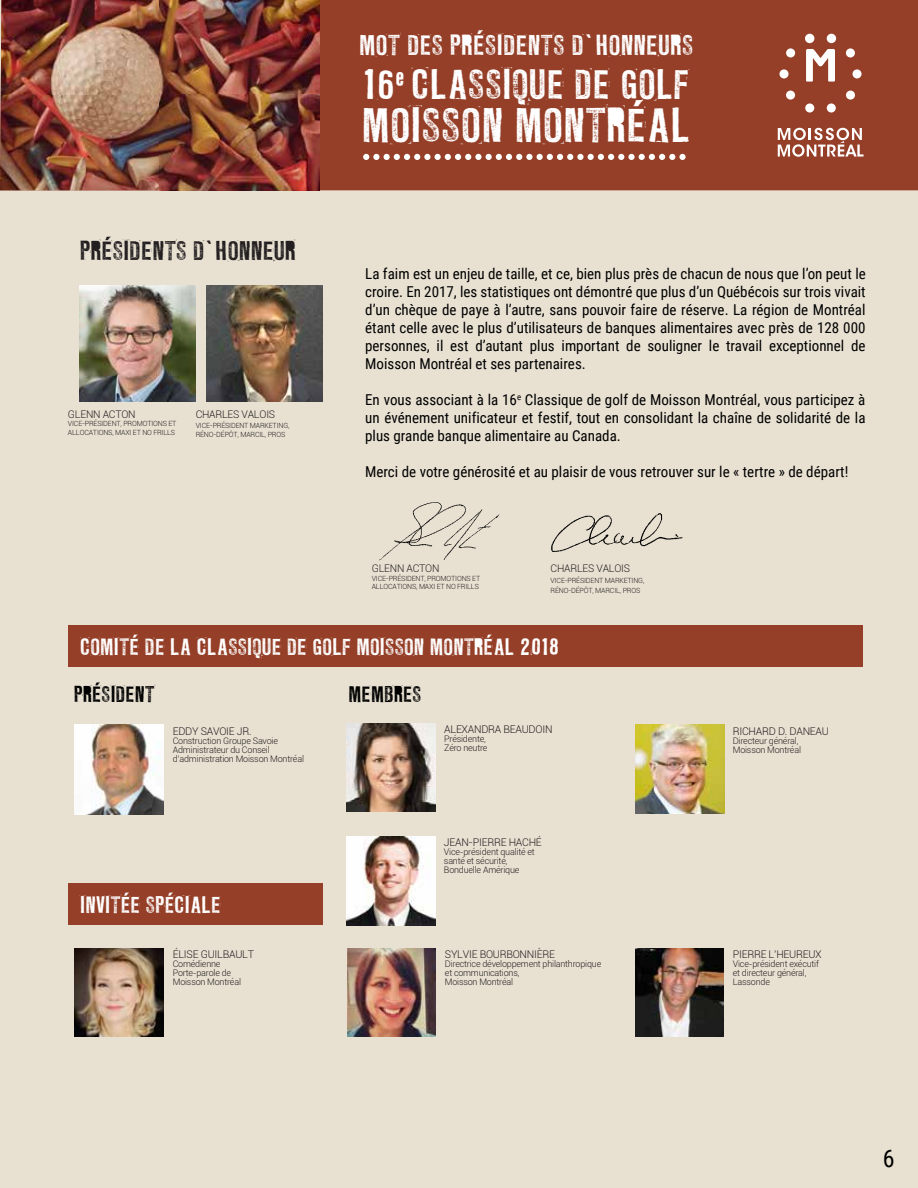
<style>
.page{position:relative;width:918px;height:1188px;background:#e8e1d2}
.page>*{position:absolute;margin:0;border:0;box-sizing:border-box;transform-origin:0 0}
.t1{font:43.2px "LL Rubber Grotesque";color:#fff}
.t2{font:37.5px "LL Rubber Grotesque";color:#fff}
.t3{font:25.5px "LL Rubber Grotesque";color:#fff}
.t4{font:24px "LL Rubber Grotesque";letter-spacing:-.005em;color:#231f20}
.t5{font:24px "Roboto Condensed";color:#000}
.t6{font:21px "LL Rubber Grotesque";letter-spacing:-.005em;color:#fff}
.t7{font:20.1px "LL Rubber Grotesque";letter-spacing:-.005em;color:#000}
.t8{font:15px/18px "Roboto Condensed";color:#000;text-align:justify}
.t9{font:300 10.65px "Roboto";letter-spacing:-.025em;color:#231f20}
.t10{font:300 10.5px "Roboto";letter-spacing:-.025em;color:#231f20}
.t11{font:300 9px/9px "Roboto";letter-spacing:-.025em;color:#231f20}
.t12{font:300 7.2px/8.6px "Roboto";letter-spacing:-.025em;color:#231f20}
</style>
<div class="page">
<div style="left:320px;top:0;width:598px;height:190px;background:#953f28"></div>
<img style="left:0;top:0;width:320px;height:190px">
<svg style="left:363px;top:154px;width:6px;height:6px"></svg>
<div style="left:373px;top:154px;width:7px;height:6px;background:#fff;border-radius:50%"></div>
<svg style="left:384px;top:154px;width:36px;height:6px"></svg>
<div style="left:424px;top:154px;width:7px;height:6px;background:#fff;border-radius:50%"></div>
<svg style="left:435px;top:154px;width:36px;height:6px"></svg>
<div style="left:475px;top:154px;width:7px;height:6px;background:#fff;border-radius:50%"></div>
<svg style="left:486px;top:154px;width:36px;height:6px"></svg>
<div style="left:526px;top:154px;width:7px;height:6px;background:#fff;border-radius:50%"></div>
<svg style="left:537px;top:154px;width:36px;height:6px"></svg>
<div style="left:577px;top:154px;width:7px;height:6px;background:#fff;border-radius:50%"></div>
<svg style="left:588px;top:154px;width:36px;height:6px"></svg>
<div style="left:628px;top:154px;width:7px;height:6px;background:#fff;border-radius:50%"></div>
<svg style="left:639px;top:154px;width:36px;height:6px"></svg>
<div style="left:679px;top:154px;width:7px;height:6px;background:#fff;border-radius:50%"></div>
<svg style="left:778px;top:128px;width:86px;height:29px;background:#bd8779"></svg>
<svg style="left:806px;top:49px;width:29px;height:33px"></svg>
<div style="left:786px;top:48px;width:9px;height:9px;background:#fff;border-radius:50%"></div>
<div style="left:805px;top:34px;width:9px;height:9px;background:#fff;border-radius:50%"></div>
<div style="left:827px;top:34px;width:9px;height:9px;background:#fff;border-radius:50%"></div>
<div style="left:779px;top:69px;width:10px;height:9px;background:#fff;border-radius:50%"></div>
<div style="left:786px;top:91px;width:9px;height:9px;background:#fff;border-radius:50%"></div>
<div style="left:805px;top:103px;width:9px;height:10px;background:#fff;border-radius:50%"></div>
<div style="left:846px;top:48px;width:9px;height:9px;background:#fff;border-radius:50%"></div>
<div style="left:853px;top:69px;width:9px;height:9px;background:#fff;border-radius:50%"></div>
<div style="left:846px;top:91px;width:9px;height:9px;background:#fff;border-radius:50%"></div>
<div style="left:827px;top:103px;width:9px;height:10px;background:#fff;border-radius:50%"></div>
<img style="left:379px;top:502px;width:121px;height:59px">
<img style="left:551px;top:513px;width:132px;height:39px">
<div style="left:68px;top:625px;width:795px;height:42px;background:#953f28"></div>
<div style="left:68px;top:883px;width:254px;height:42px;background:#953f28"></div>
<img style="left:636px;top:948px;width:88px;height:88px">
<img style="left:636px;top:725px;width:88px;height:88px">
<img style="left:347px;top:836px;width:89px;height:89px">
<img style="left:80px;top:286px;width:116px;height:116px">
<img style="left:346px;top:723px;width:90px;height:89px">
<img style="left:75px;top:948px;width:88px;height:89px">
<img style="left:207px;top:286px;width:116px;height:116px">
<img style="left:347px;top:948px;width:89px;height:89px">
<img style="left:74px;top:725px;width:90px;height:89px">
<h3 class="t4" style="left:80px;top:236px;width:218px">PRÉSIDENTS D’HONNEUR</h3>
<p class="t10" style="left:68px;top:407px;width:69px">GLENN ACTON</p>
<p class="t12" style="left:68px;top:419px;width:110px">VICE-PRÉSIDENT, PROMOTIONS ET<br>ALLOCATIONS, MAXI ET NO FRILLS</p>
<p class="t10" style="left:196px;top:407px;width:81px">CHARLES VALOIS</p>
<p class="t12" style="left:196px;top:421px;width:95px">VICE-PRÉSIDENT MARKETING,<br>RÉNO-DÉPÔT, MARCIL, PROS</p>
<h3 class="t3" style="left:359px;top:30px;width:336px">MOT DES PRÉSIDENTS D’HONNEURS</h3>
<h2 class="t2" style="left:363px;top:61px;width:328px">16<sup>e</sup> CLASSIQUE DE GOLF</h2>
<h1 class="t1" style="left:362px;top:99px;width:330px">MOISSON MONTRÉAL</h1>
<p class="t8" style="left:365px;top:264px;width:502px">La faim est un enjeu de taille, et ce, bien plus près de chacun de nous que l’on peut le croire. En 2017, les statistiques ont démontré que plus d’un Québécois sur trois vivait d’un chèque de paye à l’autre, sans pouvoir faire de réserve. La région de Montréal étant celle avec le plus d’utilisateurs de banques alimentaires avec près de 128 000 personnes, il est d’autant plus important de souligner le travail exceptionnel de Moisson Montréal et ses partenaires.</p>
<p class="t8" style="left:365px;top:390px;width:502px">En vous associant à la 16<sup>e</sup> Classique de golf de Moisson Montréal, vous participez à un événement unificateur et festif, tout en consolidant la chaîne de solidarité de la plus grande banque alimentaire au Canada.</p>
<p class="t8" style="left:365px;top:462px;width:485px">Merci de votre générosité et au plaisir de vous retrouver sur le « tertre » de départ!</p>
<p class="t10" style="left:372px;top:561px;width:69px">GLENN ACTON</p>
<p class="t12" style="left:372px;top:574px;width:110px">VICE-PRÉSIDENT, PROMOTIONS ET<br>ALLOCATIONS, MAXI ET NO FRILLS</p>
<p class="t10" style="left:551px;top:561px;width:81px">CHARLES VALOIS</p>
<p class="t12" style="left:551px;top:575px;width:95px;line-height:10.5px">VICE-PRÉSIDENT MARKETING,<br>RÉNO-DÉPÔT, MARCIL, PROS</p>
<h3 class="t6" style="left:80px;top:634px;width:481px">COMITÉ DE LA CLASSIQUE DE GOLF MOISSON MONTRÉAL 2018</h3>
<h3 class="t7" style="left:74px;top:682px;width:82px">PRÉSIDENT</h3>
<h3 class="t7" style="left:348px;top:682px;width:75px">MEMBRES</h3>
<p class="t9" style="left:173px;top:724px;width:80px">EDDY SAVOIE JR.</p>
<p class="t11" style="left:173px;top:736px;width:133px">Construction Groupe Savoie<br>Administrateur du Conseil d’administration Moisson Montréal</p>
<p class="t9" style="left:444px;top:722px;width:110px">ALEXANDRA BEAUDOIN</p>
<p class="t11" style="left:444px;top:734px;width:45px">Présidente,<br>Zéro neutre</p>
<h3 class="t6" style="left:80px;top:892px;width:143px">INVITÉE SPÉCIALE</h3>
<p class="t9" style="left:173px;top:947px;width:83px">ÉLISE GUILBAULT</p>
<p class="t11" style="left:173px;top:959px;width:70px">Comédienne<br>Porte-parole de<br>Moisson Montréal</p>
<p class="t9" style="left:444px;top:835px;width:99px">JEAN-PIERRE HACHÉ</p>
<p class="t11" style="left:444px;top:847px;width:92px">Vice-président qualité et santé et sécurité,<br>Bonduelle Amérique</p>
<p class="t9" style="left:445px;top:947px;width:112px">SYLVIE BOURBONNIÈRE</p>
<p class="t11" style="left:445px;top:959px;width:158px">Directrice développement philanthropique et communications,<br>Moisson Montréal</p>
<p class="t9" style="left:733px;top:724px;width:98px">RICHARD D. DANEAU</p>
<p class="t11" style="left:733px;top:736px;width:70px">Directeur général,<br>Moisson Montréal</p>
<p class="t9" style="left:733px;top:947px;width:90px">PIERRE L’HEUREUX</p>
<p class="t11" style="left:733px;top:959px;width:88px">Vice-président exécutif et directeur général,<br>Lassonde</p>
<h3 class="t5" style="left:883px;top:1142px;width:13px">6</h3>
</div>
